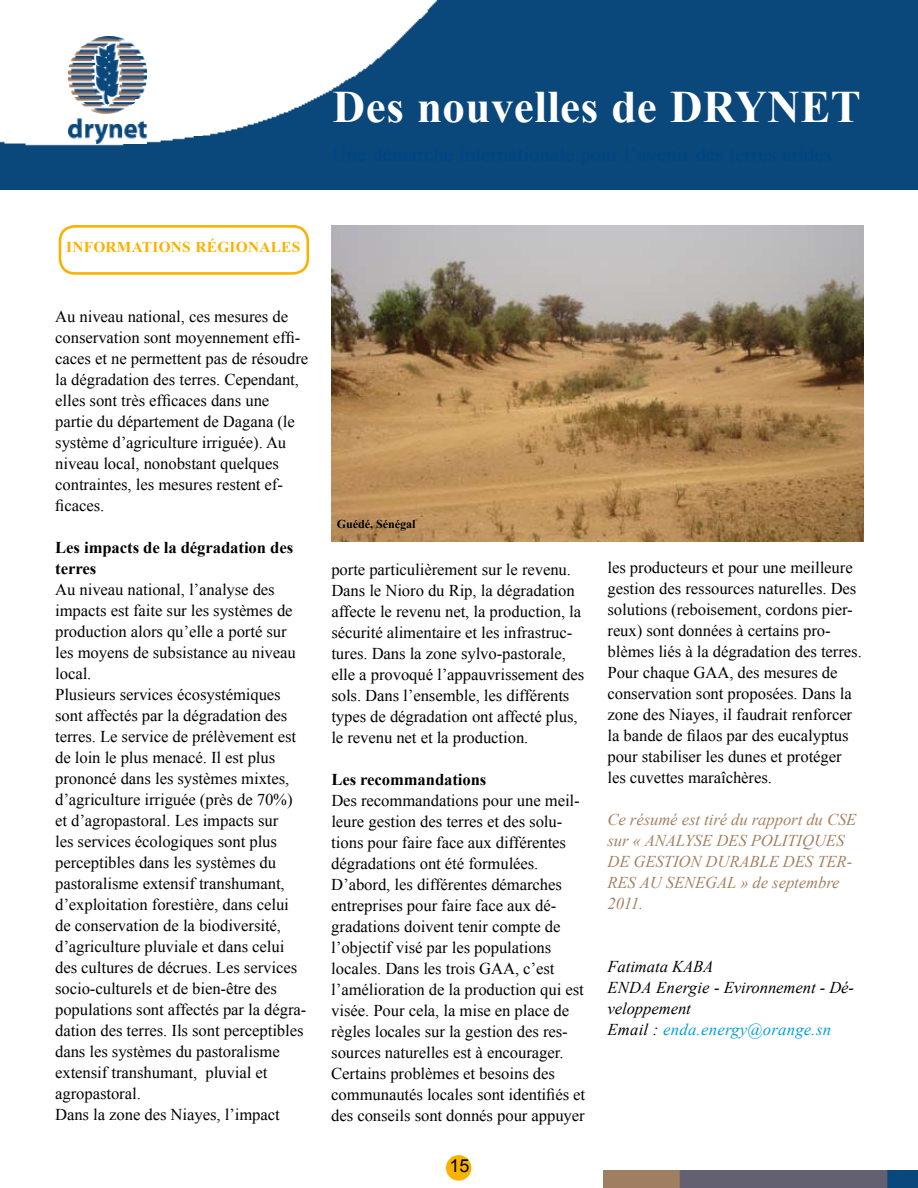
<style>
.page{position:relative;width:918px;height:1188px;background:#fff}
.page>*{position:absolute;margin:0;border:0;box-sizing:border-box;transform-origin:0 0}
.t1{font:700 45px "Times New Roman";letter-spacing:.01em;color:#fff}
.t2{font:18px "Arial";color:#000}
.t3{font:16.5px/21px "Times New Roman";color:#000}
.t4{font:italic 16.5px/21px "Times New Roman";color:#a48063}
.t5{font:italic 16.5px/21px "Times New Roman";color:#000}
.t6{font:700 16.5px/21px "Times New Roman";color:#000}
.t7{font:700 15px "Times New Roman";color:#f9b200}
.t8{font:700 12px "Times New Roman";color:#000}
.s1{color:#009ee0}
</style>
<div class="page">
<div style="left:59px;top:225px;width:250px;height:50px;border:3px solid #f9b200;border-radius:15px"></div>
<img style="left:0;top:0;width:918px;height:189px">
<img style="left:68px;top:37px;width:79px;height:106px">
<div style="left:446px;top:1155px;width:25px;height:26px;background:#f9b200;border-radius:50%"></div>
<img style="left:604px;top:1171px;width:314px;height:17px">
<img style="left:332px;top:225px;width:531px;height:317px">
<h1 class="t1" style="left:333px;top:76px;width:529px">Des nouvelles de DRYNET</h1>
<p class="t7" style="left:66px;top:237px;width:18px">Informations</p>
<p class="t7" style="left:196px;top:237px;width:34px">régionales</p>
<p class="t3" style="left:55px;top:306px;width:255px">Au niveau national, ces mesures de conservation sont moyennement effi&shy;caces et ne permettent pas de résoudre la dégradation des terres. Cependant, elles sont très efficaces dans une partie du département de Dagana (le système d’agriculture irriguée). Au niveau local, nonobstant quelques contraintes, les mesures restent ef&shy;ficaces.</p>
<p class="t6" style="left:55px;top:536px;width:240px">Les impacts de la dégradation des terres</p>
<p class="t3" style="left:55px;top:579px;width:253px">Au niveau national, l’analyse des impacts est faite sur les systèmes de production alors qu’elle a porté sur les moyens de subsistance au niveau local.<br>Plusieurs services écosystémiques sont affectés par la dégradation des terres. Le service de prélèvement est de loin le plus menacé. Il est plus prononcé dans les systèmes mixtes, d’agriculture irriguée (près de 70%) et d’agropastoral. Les impacts sur<br>les services écologiques sont plus perceptibles dans les systèmes du pastoralisme extensif transhumant, d’exploitation forestière, dans celui de conservation de la biodiversité, d’agriculture pluviale et dans celui des cultures de décrues. Les services socio-culturels et de bien-être des populations sont affectés par la dégra&shy;dation des terres. Ils sont perceptibles dans les systèmes du pastoralisme extensif transhumant, pluvial et agropastoral.<br>Dans la zone des Niayes, l’impact</p>
<p class="t8" style="left:337px;top:515px;width:80px">Guédé, Sénégal</p>
<p class="t3" style="left:331px;top:558px;width:255px">porte particulièrement sur le revenu.<br>Dans le Nioro du Rip, la dégradation affecte le revenu net, la production, la sécurité alimentaire et les infrastruc&shy;tures. Dans la zone sylvo-pastorale, elle a provoqué l’appauvrissement des sols. Dans l’ensemble, les différents types de dégradation ont affecté plus, le revenu net et la production.</p>
<p class="t6" style="left:331px;top:768px;width:157px">Les recommandations</p>
<p class="t3" style="left:331px;top:790px;width:255px">Des recommandations pour une meil&shy;leure gestion des terres et des solu&shy;tions pour faire face aux différentes dégradations ont été formulées.<br>D’abord, les différentes démarches entreprises pour faire face aux dé&shy;gradations doivent tenir compte de l’objectif visé par les populations locales. Dans les trois GAA, c’est l’amélioration de la production qui est visée. Pour cela, la mise en place de règles locales sur la gestion des res&shy;sources naturelles est à encourager.<br>Certains problèmes et besoins des communautés locales sont identifiés et des conseils sont donnés pour appuyer</p>
<p class="t2" style="left:449px;top:1154px;width:22px">15</p>
<p class="t3" style="left:607px;top:557px;width:256px">les producteurs et pour une meilleure gestion des ressources naturelles. Des solutions (reboisement, cordons pier&shy;reux) sont données à certains pro&shy;blèmes liés à la dégradation des terres.<br>Pour chaque GAA, des mesures de conservation sont proposées. Dans la zone des Niayes, il faudrait renforcer la bande de filaos par des eucalyptus pour stabiliser les dunes et protéger les cuvettes maraîchères.</p>
<p class="t4" style="left:607px;top:809px;width:250px">Ce résumé est tiré du rapport du CSE sur « ANALYSE DES POLITIQUES<br>DE GESTION DURABLE DES TER-<br>RES AU SENEGAL » de septembre<br>2011.</p>
<p class="t5" style="left:607px;top:956px;width:249px">Fatimata KABA<br>ENDA Energie - Evironnement - Dé&shy;veloppement<br>Email : <span class="s1">enda.energy@orange.sn</span></p>
</div>
